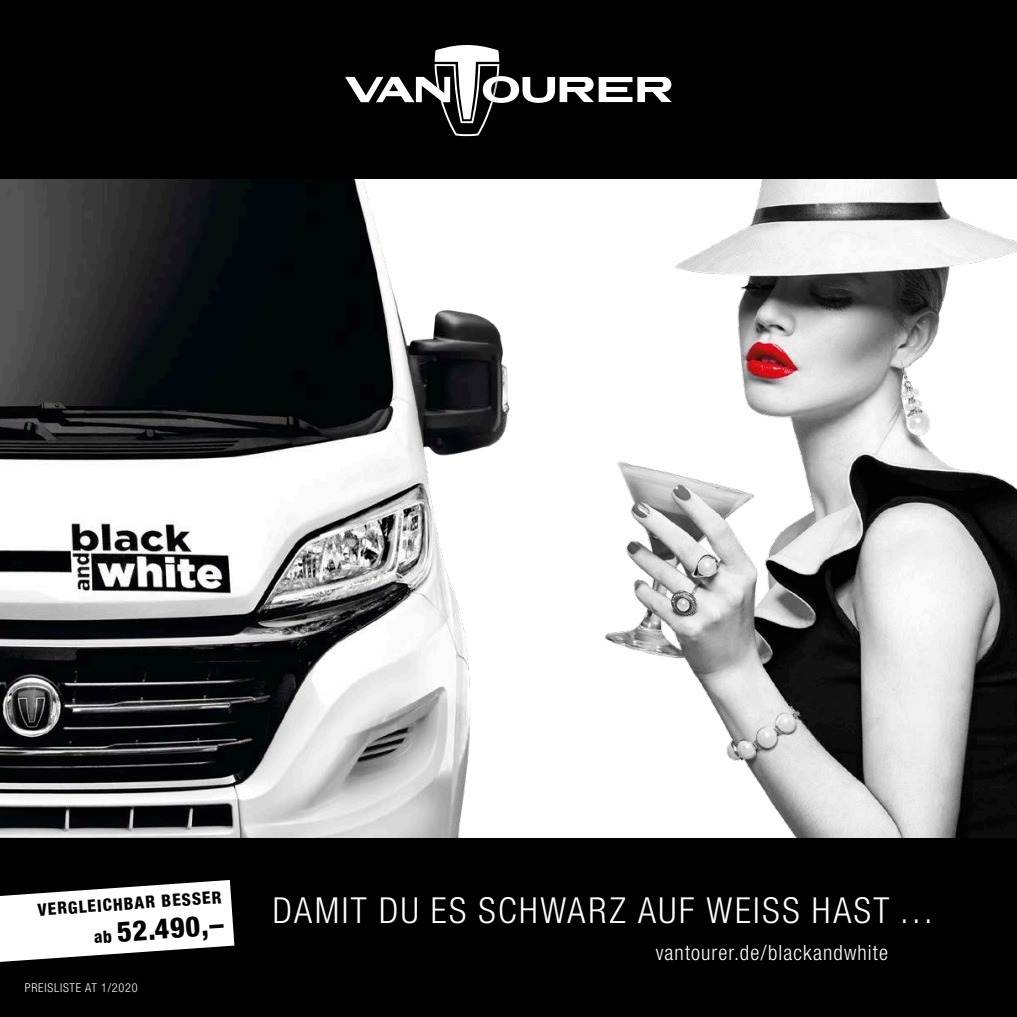
<style>
.page{position:relative;width:1017px;height:1017px;background:#fff}
.page>*{position:absolute;margin:0;border:0;box-sizing:border-box;transform-origin:0 0}
.t1{font:300 condensed 35.88px "Helvetica Neue LT Std";letter-spacing:.07em;color:#fff}
.t2{font:800 condensed 28.35px "Helvetica Neue LT Std";color:#000}
.t3{font:300 condensed 21px "Helvetica Neue LT Std";letter-spacing:.05em;color:#fff}
.t4{font:800 condensed 16.97px "Helvetica Neue LT Std";color:#000}
.t5{font:300 condensed 12.25px "Helvetica Neue LT Std";letter-spacing:.06em;color:#fff}
.s1{font-size:16.97px}
</style>
<div class="page">
<img style="left:0;top:179px;width:510px;height:659px">
<img style="left:605px;top:179px;width:412px;height:659px">
<div style="left:0;top:838px;width:1017px;height:179px;background:#000"></div>
<div style="left:0;top:0;width:1017px;height:179px;background:#000"></div>
<svg style="left:345px;top:45px;width:327px;height:91px"></svg>
<svg style="left:0;top:880px;width:234px;height:82px"></svg>
<p class="t4" style="left:37px;top:899px;width:186px;rotate:-4deg">VERGLEICHBAR BESSER</p>
<p class="t1" style="left:273px;top:889px;width:663px">DAMIT DU ES SCHWARZ AUF WEISS HAST …</p>
<p class="t2" style="left:93px;top:916px;width:131px;rotate:-4deg"><span class="s1">ab</span> 52.490,–</p>
<p class="t3" style="left:656px;top:941px;width:234px">vantourer.de/blackandwhite</p>
<p class="t5" style="left:25px;top:981px;width:114px">PREISLISTE AT 1/2020</p>
</div>
